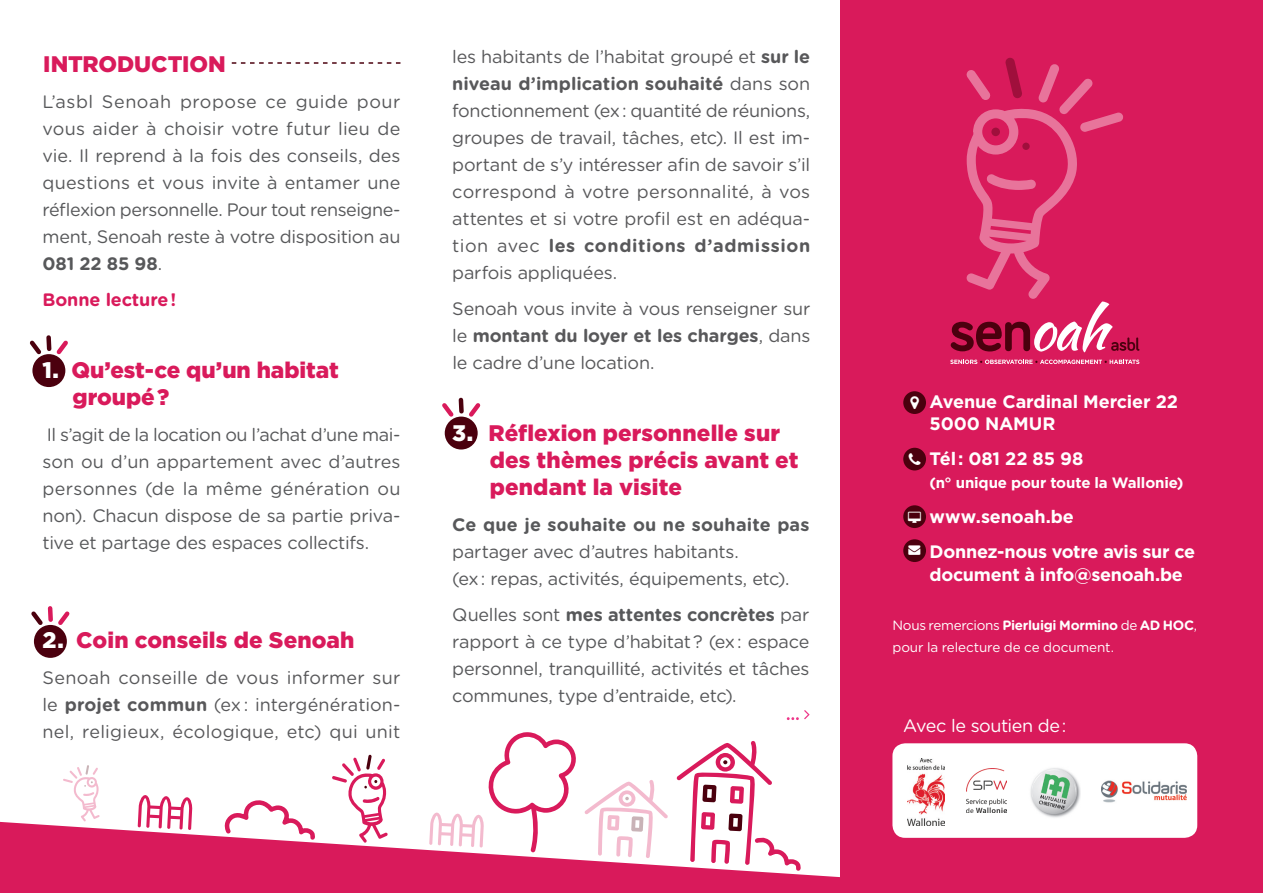
<style>
.page{position:relative;width:1263px;height:893px;background:#fff}
.page>*{position:absolute;margin:0;border:0;box-sizing:border-box;transform-origin:0 0}
.t1{font:900 22.5px/27px "Gotham";color:#d91a5b}
.t2{font:18px/27px "Gotham Rounded";letter-spacing:-.015em;color:#57585a;text-align:justify}
.t3{font:18px/27px "Gotham Rounded";letter-spacing:-.01em;color:#58585a;text-align:justify}
.t4{font:700 18px/22.5px "Gotham";letter-spacing:-.01em;color:#fff}
.t5{font:700 18px "Gotham Rounded";letter-spacing:.01em;color:#57585a}
.t6{font:18px "Gotham Rounded";letter-spacing:-.025em;color:#fff}
.t7{font:700 18px "Gotham Rounded";letter-spacing:-.005em;color:#d91a5b}
.t8{font:700 15px "Gotham";letter-spacing:-.01em;color:#fff}
.t9{font:13.5px/22.5px "Gotham Rounded";letter-spacing:-.01em;color:#fff}
.s1{font-weight:700}
.s2{color:#fff}
</style>
<div class="page">
<svg style="left:0;top:822px;width:841px;height:71px;background:#de3870"></svg>
<div style="left:34px;top:625px;width:33px;height:33px;background:#4b000e;border-radius:50%"></div>
<div style="left:32px;top:354px;width:33px;height:33px;background:#4b000e;border-radius:50%"></div>
<svg style="left:332px;top:755px;width:56px;height:88px"></svg>
<svg style="left:63px;top:765px;width:37px;height:56px"></svg>
<svg style="left:31px;top:606px;width:39px;height:23px"></svg>
<svg style="left:30px;top:335px;width:38px;height:23px"></svg>
<svg style="left:676px;top:741px;width:129px;height:132px"></svg>
<svg style="left:224px;top:800px;width:96px;height:42px"></svg>
<svg style="left:429px;top:732px;width:239px;height:126px"></svg>
<svg style="left:138px;top:795px;width:54px;height:35px"></svg>
<div style="left:841px;top:0;width:422px;height:893px;background:#d91a5b"></div>
<svg style="left:232px;top:62px;width:168px;height:2px"></svg>
<div style="left:445px;top:417px;width:33px;height:32px;background:#4b000e;border-radius:50%"></div>
<svg style="left:442px;top:397px;width:39px;height:24px"></svg>
<svg style="left:950px;top:360px;width:189px;height:4px"></svg>
<div style="left:903px;top:391px;width:23px;height:23px;background:#4b000e;border-radius:50%"></div>
<div style="left:903px;top:448px;width:23px;height:22px;background:#4b000e;border-radius:50%"></div>
<div style="left:903px;top:539px;width:23px;height:23px;background:#4b000e;border-radius:50%"></div>
<div style="left:903px;top:505px;width:23px;height:23px;background:#4b000e;border-radius:50%"></div>
<svg style="left:951px;top:57px;width:188px;height:295px"></svg>
<div style="left:991px;top:128px;width:9px;height:8px;background:#a00f3c;border-radius:50%"></div>
<div style="left:892px;top:743px;width:305px;height:95px;background:#fff;border-radius:13px"></div>
<img style="left:1030px;top:768px;width:50px;height:50px">
<img style="left:1101px;top:780px;width:85px;height:23px">
<img style="left:966px;top:768px;width:40px;height:44px">
<img style="left:908px;top:759px;width:36px;height:66px">
<svg style="left:787px;top:710px;width:22px;height:10px"></svg>
<p class="t1" style="left:43px;top:50px;width:184px">Introduction</p>
<p class="t2" style="left:43px;top:87px;width:360px">L’asbl Senoah propose ce guide pour vous aider à choisir votre futur lieu de vie. Il reprend à la fois des conseils, des questions et vous invite à entamer une réflexion personnelle. Pour tout renseigne&shy;ment, Senoah reste à votre disposition au <span class="s1">081 22 85 98</span>.</p>
<p class="t7" style="left:43px;top:286px;width:135px">Bonne lecture !</p>
<p class="t1" style="left:73px;top:356px;width:268px;text-indent:-30px"><span class="s2">1.</span> Qu’est-ce qu’un habitat groupé?</p>
<p class="t2" style="left:43px;top:420px;width:359px">Il s’agit de la location ou l’achat d’une mai&shy;son ou d’un appartement avec d’autres personnes (de la même génération ou non). Chacun dispose de sa partie priva&shy;tive et partage des espaces collectifs.</p>
<p class="t1" style="left:43px;top:626px;width:313px"><span class="s2">2.</span> Coin conseils de Senoah</p>
<p class="t3" style="left:43px;top:663px;width:359px">Senoah conseille de vous informer sur le <span class="s1">projet commun</span> (ex : intergénération&shy;nel, religieux, écologique, etc) qui unit</p>
<p class="t3" style="left:452px;top:42px;width:359px">les habitants de l’habitat groupé et <span class="s1">sur le niveau d’implication souhaité</span> dans son fonctionnement (ex : quantité de réunions, groupes de travail, tâches, etc). Il est im&shy;portant de s’y intéresser afin de savoir s’il correspond à votre personnalité, à vos attentes et si votre profil est en adéqua&shy;tion avec <span class="s1">les conditions d’admission </span>parfois appliquées.</p>
<p class="t3" style="left:452px;top:294px;width:359px">Senoah vous invite à vous renseigner sur le <span class="s1">montant du loyer et les charges</span>, dans le cadre d’une location.</p>
<p class="t1" style="left:490px;top:419px;width:310px;text-indent:-37px"><span class="s2">3.</span> Réflexion personnelle sur des thèmes précis avant et pendant la visite</p>
<p class="t5" style="left:452px;top:511px;width:359px">Ce que je souhaite ou ne souhaite pas</p>
<p class="t2" style="left:452px;top:537px;width:339px">partager avec d’autres habitants.<br>(ex : repas, activités, équipements, etc).</p>
<p class="t2" style="left:452px;top:600px;width:359px">Quelles sont <span class="s1">mes attentes concrètes</span> par rapport à ce type d’habitat ? (ex : espace personnel, tranquillité, activités et tâches communes, type d’entraide, etc).</p>
<p class="t4" style="left:930px;top:390px;width:250px">Avenue Cardinal Mercier 22<br>5000 NAMUR</p>
<p class="t4" style="left:930px;top:447px;width:155px">Tél: 081 22 85 98</p>
<p class="t8" style="left:930px;top:474px;width:256px">(n° unique pour toute la Wallonie)</p>
<p class="t4" style="left:930px;top:499px;width:267px;line-height:35.2px">www.senoah.be<br>Donnez-nous votre avis sur ce</p>
<p class="t4" style="left:930px;top:563px;width:255px">document à info@senoah.be</p>
<p class="t9" style="left:892px;top:613px;width:306px">Nous remercions <span class="s1">Pierluigi Mormino</span> de <span class="s1">AD HOC</span>, pour la relecture de ce document.</p>
<p class="t6" style="left:903px;top:713px;width:165px">Avec le soutien de :</p>
</div>
